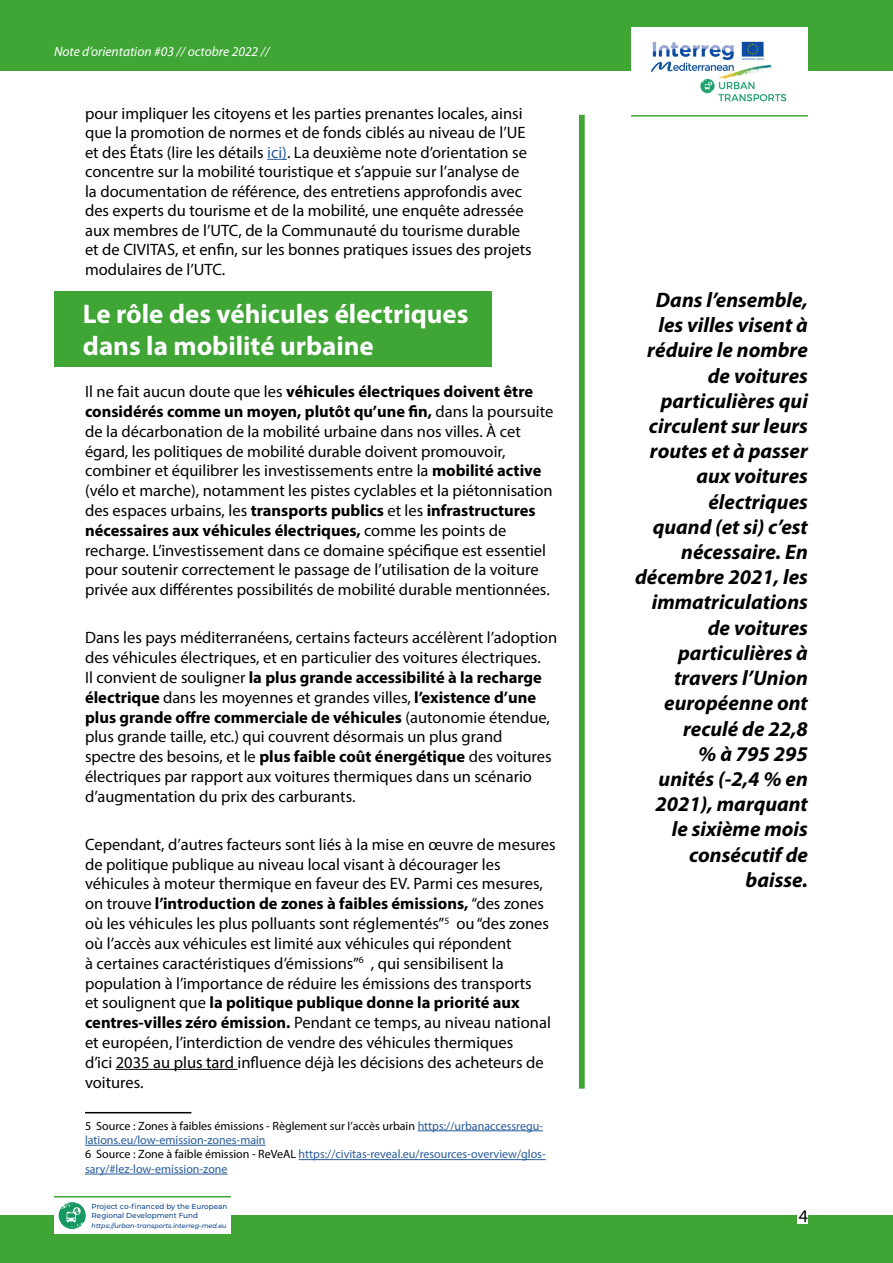
<style>
.page{position:relative;width:893px;height:1263px;background:#fff}
.page>*{position:absolute;margin:0;border:0;box-sizing:border-box;transform-origin:0 0}
.t1{font:700 27px/32.4px "Myriad Pro";color:#fff}
.t2{font:italic 700 21px/25.2px "Myriad Pro";color:#000;text-align:right}
.t3{font:18px "Myriad Pro";color:#000}
.t4{font:16.5px/19.8px "Myriad Pro";color:#000}
.t5{font:italic 13.5px "Myriad Pro";color:#fff}
.t6{font:12px/14.4px "Myriad Pro";color:#275b9b}
.t7{font:500 7.2px/8.7px "Montserrat";color:#0c468e}
.t8{font:italic 500 6.45px "Montserrat";color:#0c468e}
.s1{color:#275b9b}
.s2{font-weight:700}
.s3{color:#000}
</style>
<div class="page">
<div style="left:0;top:1216px;width:891px;height:47px;background:#3fa535"></div>
<div style="left:0;top:0;width:877px;height:71px;background:#3fa535"></div>
<img style="left:631px;top:27px;width:177px;height:75px">
<hr style="left:631px;top:115px;width:177px;height:2px;background:#3fa535">
<div style="left:797px;top:1208px;width:11px;height:15px;background:#fff"></div>
<div style="left:54px;top:1202px;width:177px;height:31px;background:#fff"></div>
<svg style="left:59px;top:1202px;width:27px;height:27px"></svg>
<hr style="left:54px;top:1196px;width:177px;height:1px;background:#3fa535">
<div style="left:54px;top:291px;width:437px;height:75px;background:#3fa535"></div>
<hr style="left:116px;top:1069px;width:122px;height:1px;background:#000">
<hr style="left:891px;top:1216px;width:2px;height:47px;background:#3fa535">
<div style="left:877px;top:0;width:16px;height:71px;background:#3fa535"></div>
<svg style="left:267px;top:159px;width:20px;height:1px"></svg>
<hr style="left:418px;top:1130px;width:125px;height:1px;background:#275b9b">
<hr style="left:85px;top:1145px;width:181px;height:1px;background:#275b9b">
<hr style="left:299px;top:1159px;width:247px;height:1px;background:#275b9b">
<hr style="left:85px;top:1174px;width:143px;height:1px;background:#275b9b">
<hr style="left:85px;top:1112px;width:106px;height:1px;background:#000">
<svg style="left:579px;top:115px;width:6px;height:974px;background:#48a93e"></svg>
<p class="t5" style="left:54px;top:43px;width:217px">Note d’orientation #03 // octobre 2022 //</p>
<p class="t4" style="left:85px;top:103px;width:448px">pour impliquer les citoyens et les parties prenantes locales, ainsi que la promotion de normes et de fonds ciblés au niveau de l’UE et des États (lire les détails <span class="s1">ici)</span>. La deuxième note d’orientation se concentre sur la mobilité touristique et s’appuie sur l’analyse de la documentation de référence, des entretiens approfondis avec des experts du tourisme et de la mobilité, une enquête adressée aux membres de l’UTC, de la Communauté du tourisme durable et de CIVITAS, et enfin, sur les bonnes pratiques issues des projets modulaires de l’UTC.</p>
<h1 class="t1" style="left:83px;top:296px;width:387px">Le rôle des véhicules électriques dans la mobilité urbaine</h1>
<p class="t4" style="left:85px;top:381px;width:470px">Il ne fait aucun doute que les <span class="s2">véhicules électriques doivent être considérés comme un moyen, plutôt qu’une fin,</span> dans la poursuite de la décarbonation de la mobilité urbaine dans nos villes. À cet égard, les politiques de mobilité durable doivent promouvoir, combiner et équilibrer les investissements entre la <span class="s2">mobilité active </span>(vélo et marche), notamment les pistes cyclables et la piétonnisation des espaces urbains, les <span class="s2">transports publics</span> et les <span class="s2">infrastructures nécessaires aux véhicules électriques,</span> comme les points de recharge. L’investissement dans ce domaine spécifique est essentiel pour soutenir correctement le passage de l’utilisation de la voiture privée aux différentes possibilités de mobilité durable mentionnées.</p>
<p class="t4" style="left:85px;top:628px;width:474px">Dans les pays méditerranéens, certains facteurs accélèrent l’adoption des véhicules électriques, et en particulier des voitures électriques.<br>Il convient de souligner <span class="s2">la plus grande accessibilité à la recharge électrique</span> dans les moyennes et grandes villes, <span class="s2">l’existence d’une plus grande offre commerciale de véhicules</span> (autonomie étendue, plus grande taille, etc.) qui couvrent désormais un plus grand spectre des besoins, et le <span class="s2">plus faible coût énergétique</span> des voitures électriques par rapport aux voitures thermiques dans un scénario d’augmentation du prix des carburants.</p>
<p class="t4" style="left:85px;top:834px;width:472px">Cependant, d’autres facteurs sont liés à la mise en œuvre de mesures de politique publique au niveau local visant à décourager les véhicules à moteur thermique en faveur des EV. Parmi ces mesures, on trouve <span class="s2">l’introduction de zones à faibles émissions,</span> “des zones où les véhicules les plus polluants sont réglementés”<sup>5</sup> ou “des zones où l’accès aux véhicules est limité aux véhicules qui répondent<br>à certaines caractéristiques d’émissions”<sup>6</sup> , qui sensibilisent la population à l’importance de réduire les émissions des transports<br>et soulignent que <span class="s2">la politique publique donne la priorité aux centres-villes zéro émission.</span> Pendant ce temps, au niveau national et européen, l’interdiction de vendre des véhicules thermiques<br>d’ici 2035 au plus tard influence déjà les décisions des acheteurs de voitures.</p>
<p class="t6" style="left:85px;top:1118px;width:462px"><span class="s3">5 Source : Zones à faibles émissions - Règlement sur l’accès urbain</span> https://urbanaccessregu&shy;lations.eu/low-emission-zones-main<br><span class="s3">6 Source : Zone à faible émission - ReVeAL</span> https://civitas-reveal.eu/resources-overview/glos&shy;sary/#lez-low-emission-zone</p>
<p class="t7" style="left:92px;top:1202px;width:137px">Project co-financed by the European<br>Regional Development Fund</p>
<p class="t8" style="left:92px;top:1221px;width:136px">https://urban-transports.interreg-med.eu</p>
<p class="t2" style="left:635px;top:287px;width:174px">Dans l’ensemble, les villes visent à réduire le nombre de voitures particulières qui circulent sur leurs routes et à passer aux voitures électriques<br>quand (et si) c’est nécessaire. En décembre 2021, les immatriculations de voitures particulières à travers l’Union européenne ont reculé de 22,8<br>% à 795 295<br>unités (-2,4 % en<br>2021), marquant le sixième mois consécutif de baisse.</p>
<p class="t3" style="left:799px;top:1204px;width:11px">4</p>
</div>
